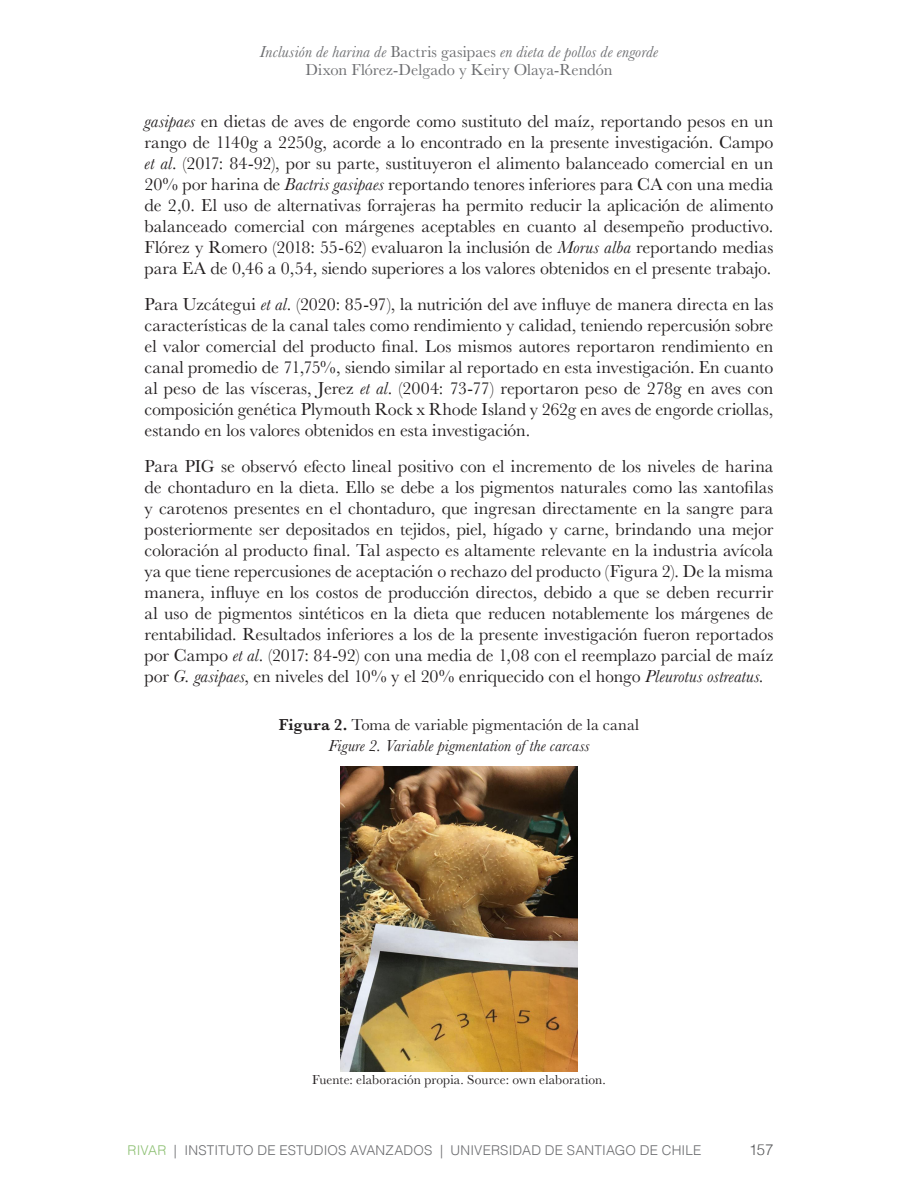
<style>
.page{position:relative;width:918px;height:1188px;background:#fff}
.page>*{position:absolute;margin:0;border:0;box-sizing:border-box;transform-origin:0 0}
.Prosa{font:18px/21px "Baskerville";letter-spacing:-.005em;color:#231f20;text-align:justify}
.t1{font:16.5px/17.5px "Baskerville";color:#6c6d70;text-align:center}
.Título_figura{font:16.5px "Baskerville";letter-spacing:.005em;color:#231f20}
.título_figura_inglés{font:italic 16.5px "Baskerville";letter-spacing:.015em;color:#231f20}
.t2{font:300 15px "Helvetica";color:#57585a}
.t3{font:300 13.5px "Helvetica";letter-spacing:.01em;color:#6c6d70}
.bajada_fotos{font:13.5px "Baskerville";letter-spacing:.01em;color:#231f20}
.s1{font-style:italic}
.s2{font-weight:600}
.s3{color:#8fc175}
</style>
<div class="page">
<img style="left:341px;top:767px;width:236px;height:305px">
<p class="t1" style="left:260px;top:43px;width:400px"><span class="s1">Inclusión de harina de</span> Bactris gasipaes <span class="s1">en dieta de pollos de engorde<br></span>Dixon Flórez-Delgado y Keiry Olaya-Rendón</p>
<p class="Prosa" style="left:145px;top:111px;width:630px"><span class="s1">gasipaes</span> en dietas de aves de engorde como sustituto del maíz, reportando pesos en un rango de 1140g a 2250g, acorde a lo encontrado en la presente investigación. Campo <span class="s1">et al</span>. (2017: 84-92), por su parte, sustituyeron el alimento balanceado comercial en un 20% por harina de <span class="s1">Bactris gasipaes</span> reportando tenores inferiores para CA con una media de 2,0. El uso de alternativas forrajeras ha permito reducir la aplicación de alimento balanceado comercial con márgenes aceptables en cuanto al desempeño productivo.<br>Flórez y Romero (2018: 55-62) evaluaron la inclusión de <span class="s1">Morus alba</span> reportando medias para EA de 0,46 a 0,54, siendo superiores a los valores obtenidos en el presente trabajo.</p>
<p class="Prosa" style="left:145px;top:294px;width:630px">Para Uzcátegui <span class="s1">et al</span>. (2020: 85-97), la nutrición del ave influye de manera directa en las características de la canal tales como rendimiento y calidad, teniendo repercusión sobre el valor comercial del producto final. Los mismos autores reportaron rendimiento en canal promedio de 71,75%, siendo similar al reportado en esta investigación. En cuanto al peso de las vísceras, Jerez <span class="s1">et al</span>. (2004: 73-77) reportaron peso de 278g en aves con composición genética Plymouth Rock x Rhode Island y 262g en aves de engorde criollas, estando en los valores obtenidos en esta investigación.</p>
<p class="Prosa" style="left:145px;top:456px;width:630px">Para PIG se observó efecto lineal positivo con el incremento de los niveles de harina de chontaduro en la dieta. Ello se debe a los pigmentos naturales como las xantofilas y carotenos presentes en el chontaduro, que ingresan directamente en la sangre para posteriormente ser depositados en tejidos, piel, hígado y carne, brindando una mejor coloración al producto final. Tal aspecto es altamente relevante en la industria avícola ya que tiene repercusiones de aceptación o rechazo del producto (Figura 2). De la misma manera, influye en los costos de producción directos, debido a que se deben recurrir al uso de pigmentos sintéticos en la dieta que reducen notablemente los márgenes de rentabilidad. Resultados inferiores a los de la presente investigación fueron reportados por Campo <span class="s1">et al</span>. (2017: 84-92) con una media de 1,08 con el reemplazo parcial de maíz por <span class="s1">G. gasipaes</span>, en niveles del 10% y el 20% enriquecido con el hongo <span class="s1">Pleurotus ostreatus.</span></p>
<p class="Título_figura" style="left:279px;top:715px;width:362px"><span class="s2">Figura 2.</span> Toma de variable pigmentación de la canal</p>
<p class="título_figura_inglés" style="left:328px;top:735px;width:263px">Figure 2. Variable pigmentation of the carcass</p>
<p class="bajada_fotos" style="left:312px;top:1071px;width:295px">Fuente: elaboración propia. Source: own elaboration.</p>
<p class="t3" style="left:128px;top:1138px;width:575px"><span class="s3">RIVAR</span> | INSTITUTO DE ESTUDIOS AVANZADOS | UNIVERSIDAD DE SANTIAGO DE CHILE</p>
<p class="t2" style="left:749px;top:1137px;width:26px">157</p>
</div>
